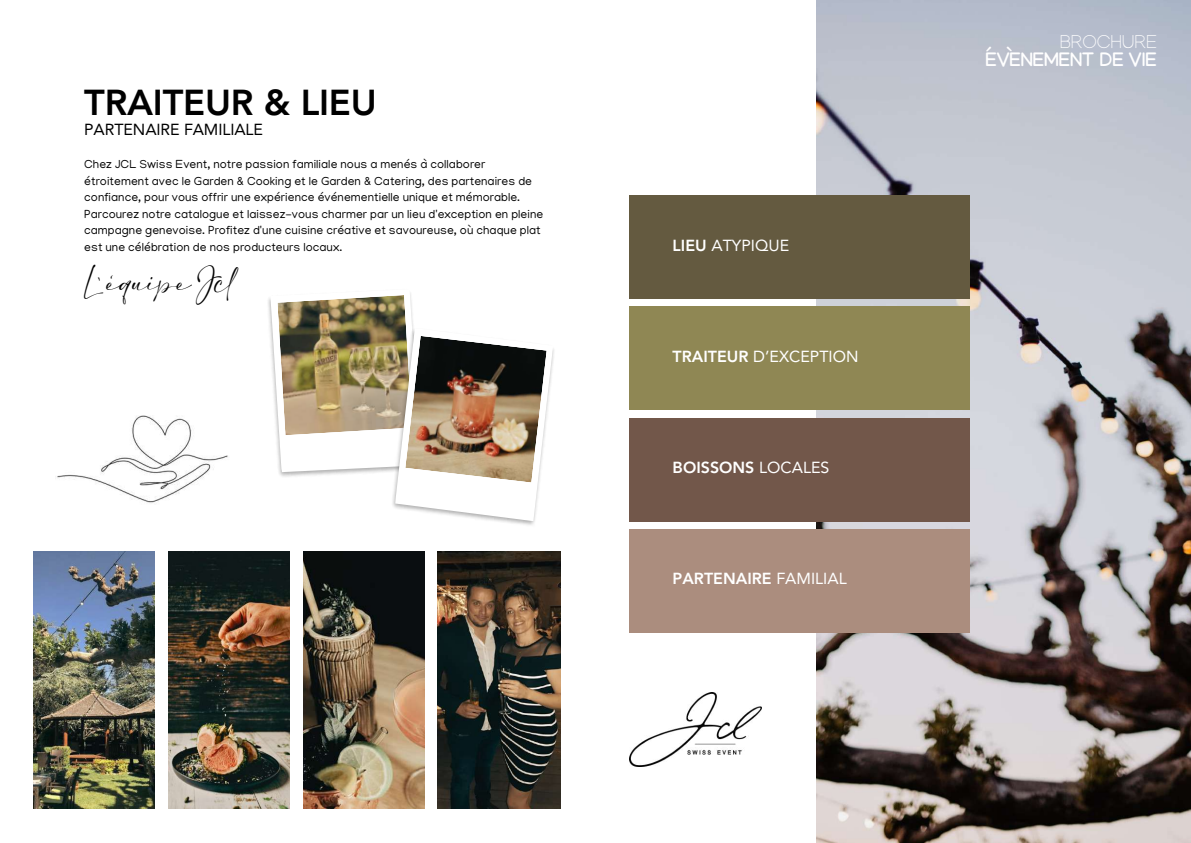
<style>
.page{position:relative;width:1191px;height:843px;background:#fff}
.page>*{position:absolute;margin:0;border:0;box-sizing:border-box;transform-origin:0 0}
.t1{font:800 36px "Avenir LT Pro";letter-spacing:-.005em;color:#000}
.t2{font:20px "Callient";color:#000}
.t3{font:700 19.4px "Manjari";color:#fff}
.t4{font:100 19.4px "Manjari";color:#fff}
.t5{font:800 16px "Avenir LT Pro";color:#fff}
.t6{font:16px "Avenir LT Pro";color:#fff}
.t7{font:16px "Avenir LT Pro";letter-spacing:-.005em;color:#000}
.t8{font:12px/16.5px "Manjari";letter-spacing:.005em;color:#000}
.s1{font-weight:800}
.s2{font-weight:400}
</style>
<div class="page">
<img style="left:34px;top:551px;width:121px;height:257px">
<img style="left:168px;top:551px;width:121px;height:257px">
<img style="left:303px;top:551px;width:121px;height:257px">
<img style="left:437px;top:551px;width:123px;height:257px">
<img style="left:816px;top:0;width:374px;height:842px">
<div style="left:629px;top:195px;width:341px;height:104px;background:#645a40"></div>
<div style="left:629px;top:306px;width:341px;height:104px;background:#8f8754"></div>
<div style="left:629px;top:417px;width:341px;height:104px;background:#72574a"></div>
<div style="left:629px;top:528px;width:341px;height:104px;background:#ab8d7e"></div>
<img style="left:629px;top:692px;width:132px;height:74px">
<svg style="left:270px;top:293px;width:283px;height:228px"></svg>
<img style="left:405px;top:336px;width:141px;height:146px">
<img style="left:57px;top:415px;width:171px;height:88px">
<h1 class="t1" style="left:84px;top:88px;width:294px">TRAITEUR &amp; LIEU</h1>
<h3 class="t7" style="left:84px;top:123px;width:180px">PARTENAIRE FAMILIALE</h3>
<p class="t8" style="left:84px;top:157px;width:460px">Chez JCL Swiss Event, notre passion familiale nous a menés à collaborer étroitement avec le Garden &amp; Cooking et le Garden &amp; Catering, des partenaires de confiance, pour vous offrir une expérience événementielle unique et mémorable.<br>Parcourez notre catalogue et laissez-vous charmer par un lieu d'exception en pleine campagne genevoise. Profitez d'une cuisine créative et savoureuse, où chaque plat est une célébration de nos producteurs locaux.</p>
<h2 class="t2" style="left:84px;top:272px;width:150px">L‘ équipe Jcl</h2>
<h3 class="t6" style="left:672px;top:239px;width:118px"><span class="s1">LIEU</span> ATYPIQUE</h3>
<h3 class="t6" style="left:672px;top:349px;width:187px"><span class="s1">TRAITEUR</span> D’EXCEPTION</h3>
<h3 class="t5" style="left:672px;top:460px;width:158px">BOISSONS <span class="s2">LOCALES</span></h3>
<h3 class="t5" style="left:672px;top:571px;width:175px">PARTENAIRE <span class="s2">FAMILIAL</span></h3>
<h3 class="t4" style="left:1059px;top:34px;width:98px">BROCHURE</h3>
<h3 class="t3" style="left:985px;top:52px;width:172px">ÉVÈNEMENT DE VIE</h3>
</div>
